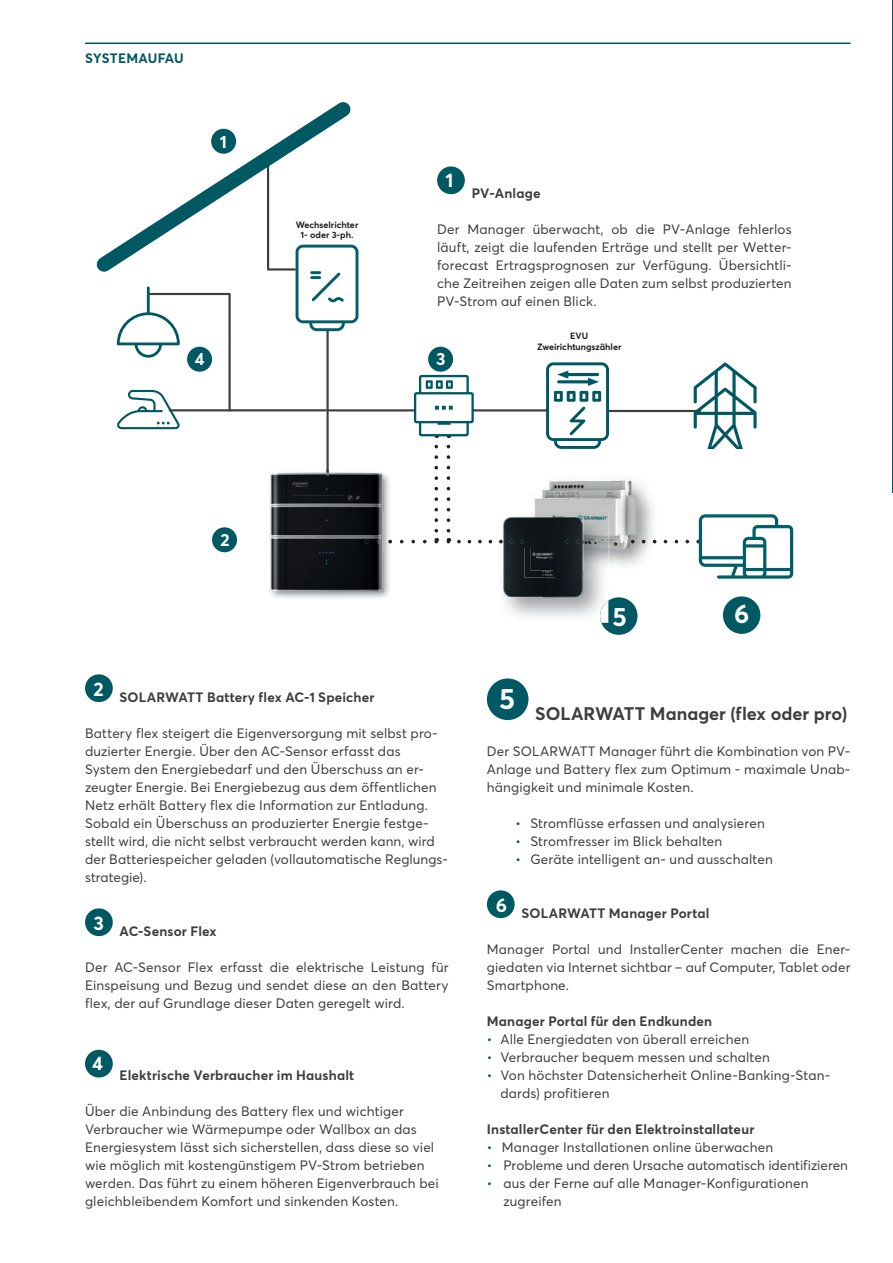
<style>
.page{position:relative;width:893px;height:1263px;background:#fff}
.page>*{position:absolute;margin:0;border:0;box-sizing:border-box;transform-origin:0 0}
.t1{font:700 26.1px "Averta";color:#fff}
.t2{font:700 19.35px "Averta";color:#fff}
.t3{font:700 18px "Averta";color:#3e3e3f}
.t4{font:700 17.4px "Averta";color:#fff}
.t5{font:13.5px/18px "Averta";letter-spacing:.01em;color:#3e3e3f}
.t6{font:700 13.5px "Averta";letter-spacing:.015em;color:#3e3e3f}
.t7{font:700 13.5px "Averta";letter-spacing:.01em;color:#005962}
.t8{font:700 9px/10.8px "Averta";color:#231f20;text-align:center}
.s1{color:#005962}
</style>
<div class="page">
<hr style="left:85px;top:43px;width:765px;height:1px;background:#005962">
<div style="left:85px;top:674px;width:28px;height:28px;background:#005962;border-radius:50%"></div>
<div style="left:85px;top:908px;width:28px;height:28px;background:#005962;border-radius:50%"></div>
<div style="left:85px;top:1050px;width:28px;height:27px;background:#005962;border-radius:50%"></div>
<div style="left:487px;top:678px;width:41px;height:42px;background:#005962;border-radius:50%"></div>
<div style="left:487px;top:890px;width:28px;height:28px;background:#005962;border-radius:50%"></div>
<hr style="left:892px;top:0;width:1px;height:492px;background:#005962">
<div style="left:437px;top:166px;width:28px;height:28px;background:#005962;border-radius:50%"></div>
<div style="left:212px;top:527px;width:25px;height:25px;background:#005962;border-radius:50%"></div>
<div style="left:428px;top:347px;width:25px;height:25px;background:#005962;border-radius:50%"></div>
<hr style="left:170px;top:409px;width:156px;height:2px;background:#3e3e3f">
<hr style="left:608px;top:410px;width:92px;height:2px;background:#3e3e3f">
<hr style="left:329px;top:409px;width:218px;height:2px;background:#3e3e3f">
<hr style="left:326px;top:329px;width:3px;height:148px;background:#3e3e3f">
<img style="left:269px;top:474px;width:122px;height:125px">
<img style="left:270px;top:472px;width:113px;height:120px">
<svg style="left:326px;top:471px;width:3px;height:6px"></svg>
<svg style="left:365px;top:446px;width:73px;height:97px"></svg>
<svg style="left:296px;top:285px;width:62px;height:46px"></svg>
<svg style="left:96px;top:102px;width:263px;height:183px"></svg>
<svg style="left:694px;top:362px;width:63px;height:87px"></svg>
<div style="left:600px;top:597px;width:37px;height:38px;background:#005962;border-radius:50%"></div>
<div style="left:723px;top:596px;width:37px;height:38px;background:#005962;border-radius:50%"></div>
<div style="left:419px;top:375px;width:50px;height:61px;border:2px solid #005962;border-radius:2px"></div>
<svg style="left:426px;top:380px;width:27px;height:9px"></svg>
<div style="left:415px;top:393px;width:58px;height:29px;background:#fff;border-radius:2px"></div>
<div style="left:414px;top:392px;width:60px;height:31px;border:2px solid #005962;border-radius:2px"></div>
<svg style="left:435px;top:406px;width:18px;height:4px"></svg>
<div style="left:438px;top:421px;width:13px;height:4px;border:2px solid #005962"></div>
<svg style="left:546px;top:362px;width:63px;height:87px"></svg>
<svg style="left:117px;top:286px;width:115px;height:143px"></svg>
<img style="left:648px;top:496px;width:5px;height:18px">
<img style="left:534px;top:480px;width:36px;height:32px">
<img style="left:570px;top:476px;width:78px;height:38px">
<img style="left:500px;top:543px;width:103px;height:74px">
<img style="left:600px;top:600px;width:8px;height:23px">
<img style="left:531px;top:512px;width:77px;height:5px">
<img style="left:503px;top:543px;width:21px;height:14px">
<img style="left:503px;top:557px;width:40px;height:40px">
<img style="left:543px;top:578px;width:40px;height:19px">
<svg style="left:447px;top:446px;width:84px;height:97px"></svg>
<img style="left:524px;top:517px;width:7px;height:30px">
<img style="left:524px;top:547px;width:30px;height:31px">
<img style="left:531px;top:517px;width:34px;height:53px">
<svg style="left:565px;top:514px;width:228px;height:65px"></svg>
<p class="t7" style="left:85px;top:49px;width:100px">SYSTEMAUFAU</p>
<p class="t4" style="left:220px;top:129px;width:9px">1</p>
<p class="t8" style="left:296px;top:219px;width:64px">Wechselrichter<br>1- oder 3-ph.</p>
<h2 class="t2" style="left:446px;top:166px;width:9px">1</h2>
<p class="t6" style="left:472px;top:184px;width:70px">PV-Anlage</p>
<p class="t5" style="left:437px;top:220px;width:356px;text-align:justify">Der Manager überwacht, ob die PV-Anlage fehlerlos läuft, zeigt die laufenden Erträge und stellt per Wetter&shy;forecast Ertragsprognosen zur Verfügung. Übersichtli&shy;che Zeitreihen zeigen alle Daten zum selbst produzierten PV-Strom auf einen Blick.</p>
<p class="t4" style="left:195px;top:346px;width:11px">4</p>
<p class="t4" style="left:436px;top:346px;width:11px">3</p>
<p class="t8" style="left:537px;top:330px;width:86px">EVU<br>Zweirichtungszähler</p>
<p class="t4" style="left:221px;top:528px;width:11px">2</p>
<h1 class="t1" style="left:612px;top:598px;width:16px">5</h1>
<h1 class="t1" style="left:734px;top:596px;width:17px">6</h1>
<p class="t6" style="left:94px;top:688px;width:282px"><sup>2</sup> SOLARWATT Battery flex AC-1 Speicher</p>
<p class="t5" style="left:85px;top:724px;width:364px">Battery flex steigert die Eigenversorgung mit selbst pro&shy;duzierter Energie. Über den AC-Sensor erfasst das System den Energiebedarf und den Überschuss an er&shy;zeugter Energie. Bei Energiebezug aus dem öffentlichen Netz erhält Battery flex die Information zur Entladung.<br>Sobald ein Überschuss an produzierter Energie festge&shy;stellt wird, die nicht selbst verbraucht werden kann, wird der Batteriespeicher geladen (vollautomatische Reglungs&shy;strategie).</p>
<p class="t6" style="left:94px;top:922px;width:125px"><sup>3</sup> AC-Sensor Flex</p>
<p class="t5" style="left:85px;top:958px;width:365px;text-align:justify">Der AC-Sensor Flex erfasst die elektrische Leistung für Einspeisung und Bezug und sendet diese an den Battery flex, der auf Grundlage dieser Daten geregelt wird.</p>
<h2 class="t2" style="left:92px;top:1050px;width:13px">4</h2>
<p class="t6" style="left:120px;top:1066px;width:236px">Elektrische Verbraucher im Haushalt</p>
<p class="t5" style="left:85px;top:1102px;width:355px">Über die Anbindung des Battery flex und wichtiger Verbraucher wie Wärmepumpe oder Wallbox an das Energiesystem lässt sich sicherstellen, dass diese so viel wie möglich mit kostengünstigem PV-Strom betrieben werden. Das führt zu einem höheren Eigenverbrauch bei gleichbleibendem Komfort und sinkenden Kosten.</p>
<h3 class="t3" style="left:499px;top:701px;width:350px"><sup>5</sup> SOLARWATT Manager (flex oder pro)</h3>
<p class="t5" style="left:487px;top:742px;width:365px;text-align:justify">Der SOLARWATT Manager führt die Kombination von PV-Anlage und Battery flex zum Optimum - maximale Unab&shy;hängigkeit und minimale Kosten.</p>
<p class="t5" style="left:515px;top:814px;width:251px"><span class="s1">•</span> Stromflüsse erfassen und analysieren</p>
<p class="t5" style="left:515px;top:832px;width:208px"><span class="s1">•</span> Stromfresser im Blick behalten</p>
<p class="t5" style="left:515px;top:850px;width:259px"><span class="s1">•</span> Geräte intelligent an- und ausschalten</p>
<p class="t6" style="left:496px;top:904px;width:215px"><sup>6</sup> SOLARWATT Manager Portal</p>
<p class="t5" style="left:487px;top:940px;width:365px;text-align:justify">Manager Portal und InstallerCenter machen die Ener&shy;giedaten via Internet sichtbar – auf Computer, Tablet oder Smartphone.</p>
<p class="t6" style="left:487px;top:1012px;width:227px">Manager Portal für den Endkunden</p>
<p class="t5" style="left:487px;top:1030px;width:264px"><span class="s1">•</span> Alle Energiedaten von überall erreichen</p>
<p class="t5" style="left:487px;top:1048px;width:284px"><span class="s1">•</span> Verbraucher bequem messen und schalten</p>
<p class="t5" style="left:500px;top:1066px;width:331px;text-indent:-14px"><span class="s1">•</span> Von höchster Datensicherheit Online-Banking-Stan&shy;dards) profitieren</p>
<p class="t6" style="left:487px;top:1120px;width:269px">InstallerCenter für den Elektroinstallateur</p>
<p class="t5" style="left:487px;top:1138px;width:288px"><span class="s1">•</span> Manager Installationen online überwachen</p>
<p class="t5" style="left:487px;top:1156px;width:363px"><span class="s1">•</span> Probleme und deren Ursache automatisch identifizieren</p>
<p class="t5" style="left:503px;top:1174px;width:307px;text-indent:-16px"><span class="s1">•</span> aus der Ferne auf alle Manager-Konfigurationen zugreifen</p>
</div>
